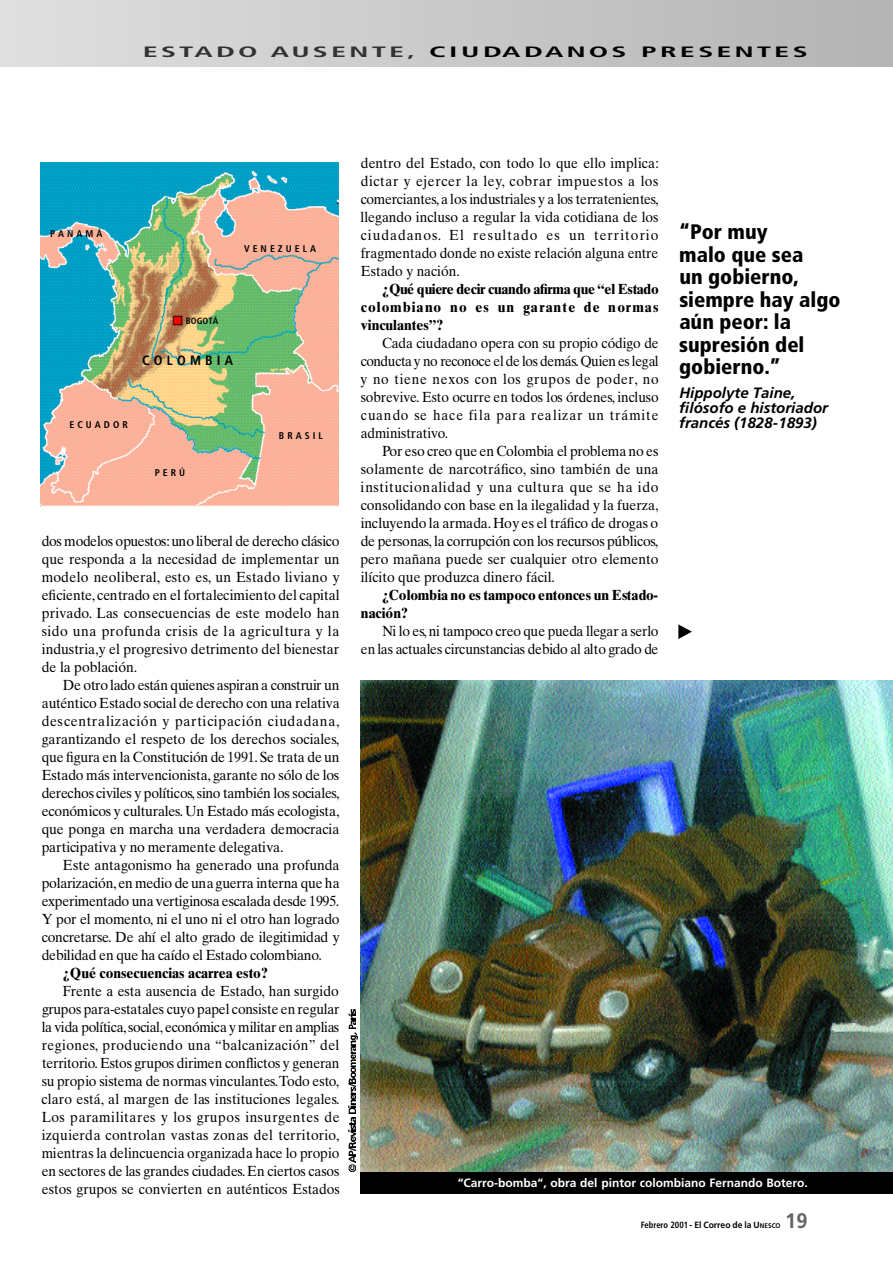
<style>
.page{position:relative;width:893px;height:1263px;background:#fff}
.page>*{position:absolute;margin:0;border:0;box-sizing:border-box;transform-origin:0 0}
.t1{font:900 condensed 21px/22.5px "Frutiger";color:#000}
.t2{font:700 21px "Frutiger";color:#666;scale:.95 1}
.t3{font:italic 700 15px/15px "Frutiger";color:#000}
.t4{font:700 condensed 15px "Frutiger";letter-spacing:.1em;color:#000;scale:2 1}
.t5{font:14.7px/18px "Times Ten";color:#000;text-align:justify;scale:.95 1}
.t6{font:14.7px/18px "Times Ten";color:#000;text-align:justify;scale:.94 1}
.t7{font:14.7px/18px "Times Ten";color:#000;text-align:justify;scale:.93 1}
.t8{font:700 14.7px/18px "Times Ten";color:#000;text-align:justify;scale:.95 1}
.t9{font:14.7px/18px "Times Ten";letter-spacing:-.02em;color:#000;text-align:right;scale:.94 1}
.t10{font:700 condensed 13.5px "Frutiger";color:#000}
.t11{font:700 12px "Frutiger";color:#fff}
.t12{font:700 condensed 9.75px "Frutiger";color:#000}
.t13{font:700 9px "Frutiger";color:#000;scale:.95 1}
.t14{font:700 condensed 9px "Frutiger";color:#000}
.s1{color:#333}
.s2{font-stretch:condensed}
.s3{font-size:6.75px}
</style>
<div class="page">
<img style="left:41px;top:163px;width:298px;height:344px">
<img style="left:360px;top:681px;width:532px;height:491px">
<div style="left:360px;top:1172px;width:532px;height:22px;background:#000"></div>
<img style="left:678px;top:624px;width:13px;height:15px">
<svg style="left:348px;top:1010px;width:9px;height:162px"></svg>
<p class="t4" style="left:143px;top:46px;width:334px"><span class="s1">E S TADO AU S E N T E ,</span> C I U DA DANOS PRESENTES</p>
<p class="t12" style="left:50px;top:230px;width:54px">P A N A M Á</p>
<p class="t12" style="left:244px;top:244px;width:74px">V E N E Z U E L A</p>
<p class="t14" style="left:186px;top:317px;width:34px">BOGOTÁ</p>
<p class="t10" style="left:142px;top:355px;width:93px">C O L O M B I A</p>
<p class="t12" style="left:69px;top:420px;width:60px">E C U A D O R</p>
<p class="t12" style="left:155px;top:469px;width:32px">P E R Ú</p>
<p class="t12" style="left:279px;top:431px;width:45px">B R A S I L</p>
<p class="t5" style="left:42px;top:533px;width:315px">dos modelos opuestos:uno liberal de derecho clásico que responda a la necesidad de implementar un modelo neoliberal, esto es, un Estado liviano y e fic i e n t e, centrado en el fortalecimiento del capital p r i v a d o. Las consecuencias de este modelo han sido una profunda crisis de la agricultura y la industria,y el progresivo detrimento del bienestar de la población.</p>
<p class="t5" style="left:42px;top:677px;width:315px;text-indent:21px">De otro lado están quienes aspiran a construir un auténtico Estado social de derecho con una relativa descentralización y participación ciudadana, garantizando el respeto de los derechos sociales, que figura en la Constitución de 1991.Se trata de un Estado más intervencionista, garante no sólo de los derechos civiles y políticos,sino también los sociales, económicos y culturales. Un Estado más ecologista, que ponga en marcha una verdadera democracia participativa y no meramente delegativa.</p>
<p class="t5" style="left:42px;top:857px;width:315px;text-indent:21px">Este antagonismo ha generado una profunda p o l a r i z a c i ó n ,en medio de una guerra interna que ha experimentado una vertiginosa escalada desde 1995.<br>Y por el momento, ni el uno ni el otro han logrado c o n c r e t a r s e. De ahí el alto grado de ilegitimidad y debilidad en que ha caído el Estado colombiano.</p>
<p class="t8" style="left:63px;top:965px;width:217px">¿Qué consecuencias acarrea esto?</p>
<p class="t6" style="left:42px;top:983px;width:319px;text-indent:21px">Frente a esta ausencia de Estado, han surgido grupos para-estatales cuyo papel consiste en regular la vida política,s o c i a l , económica y militar en amplias r e g i o n e s, produciendo una “ b a l c a n i z a c i ó n ” d e l t e r r i t o r i o. Estos grupos dirimen conflictos y generan su propio sistema de normas vinculantes.Todo esto, claro está, al margen de las instituciones legales.<br>Los paramilitares y los grupos insurgentes de izquierda controlan vastas zonas del territorio, mientras la delincuencia organizada hace lo propio en sectores de las grandes ciudades. En ciertos casos estos grupos se convierten en auténticos Estados</p>
<p class="t6" style="left:360px;top:155px;width:319px">dentro del Estado, con todo lo que ello implica: dictar y ejercer la ley, cobrar impuestos a los c o m e r c i a n t e s, a los industriales y a los terratenientes, llegando incluso a regular la vida cotidiana de los c i u d a d a n o s. El resultado es un territorio fragmentado donde no existe relación alguna entre Estado y nación.</p>
<p class="t8" style="left:361px;top:281px;width:315px;text-indent:21px">¿Qué quiere decir cuando afirma que “el Estado colombiano no es un garante de normas vinculantes”?</p>
<p class="t7" style="left:360px;top:335px;width:322px;text-indent:21px">Cada ciudadano opera con su propio código de conducta y no reconoce el de los demás.Quien es legal y no tiene nexos con los grupos de poder, n o s o b r e v i v e. Esto ocurre en todos los órdenes, i n c l u s o cuando se hace fila para realizar un trámite a d m i n i s t r a t i v o.</p>
<p class="t5" style="left:360px;top:443px;width:315px;text-indent:22px">Por eso creo que en Colombia el problema no es solamente de narcotráfic o, sino también de una institucionalidad y una cultura que se ha ido consolidando con base en la ilegalidad y la fuerza, incluyendo la armada. Hoy es el tráfico de drogas o de personas, la corrupción con los recursos públicos, pero mañana puede ser cualquier otro elemento ilícito que produzca dinero fácil.</p>
<p class="t8" style="left:361px;top:587px;width:314px;text-indent:21px">¿Colombia no es tampoco entonces un Estado&shy;nación?</p>
<p class="t9" style="left:361px;top:623px;width:318px">Ni lo es, ni tampoco creo que pueda llegar a serlo<br>en las actuales circunstancias debido al alto grado de</p>
<h1 class="t1" style="left:679px;top:222px;width:163px">“Por muy<br>malo que sea<br>un gobierno, siempre hay algo aún peor: la supresión del gobierno.”</h1>
<p class="t3" style="left:679px;top:386px;width:150px">Hippolyte Taine, filósofo e historiador francés (1828-1893)</p>
<p class="t11" style="left:458px;top:1178px;width:351px">“Carro-bomba“, obra del pintor colombiano Fernando Botero.</p>
<p class="t13" style="left:640px;top:1221px;width:149px"><span class="s2">Febrero 2001</span> - El Correo de la U<span class="s3">NESCO</span></p>
<h1 class="t2" style="left:785px;top:1212px;width:25px">19</h1>
</div>
